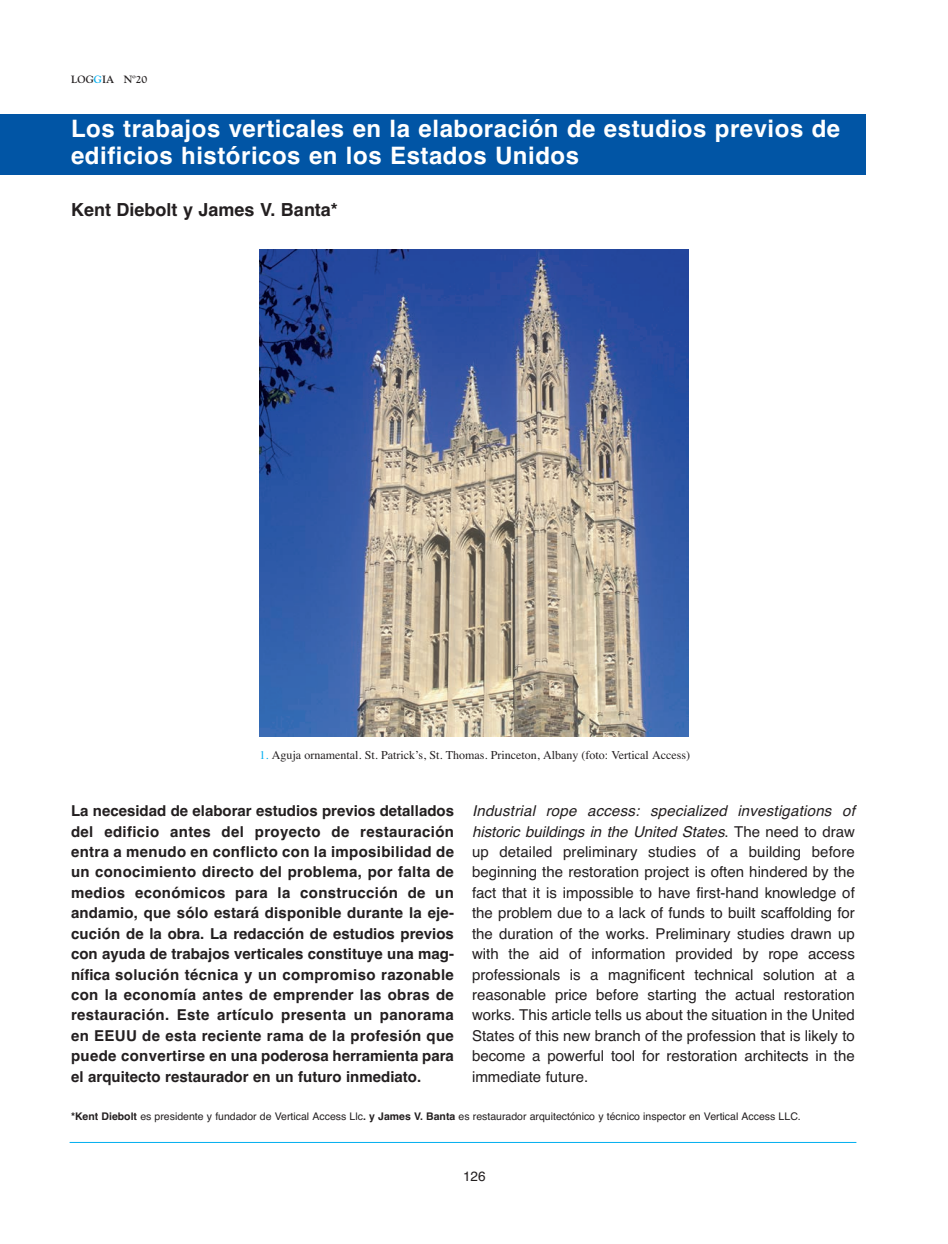
<style>
.page{position:relative;width:948px;height:1244px;background:#fff}
.page>*{position:absolute;margin:0;border:0;box-sizing:border-box;transform-origin:0 0}
.t1{font:700 24px/27px "Helvetica";letter-spacing:.02em;color:#fff}
.t2{font:700 18px "Helvetica";color:#231f20}
.t3{font:15px/20.4px "Helvetica";color:#231f20}
.t4{font:700 15px/20.4px "Helvetica";color:#231f20;text-align:justify}
.t5{font:13.5px "Helvetica";color:#231f20}
.t6{font:12px "Times";color:#231f20}
.t7{font:10.5px "Helvetica";color:#231f20}
.t8{font:700 10.5px "Goudy";color:#231f20}
.s1{color:#00aeef}
.s2{font-style:italic}
.s3{font-weight:700}
</style>
<div class="page">
<hr style="left:70px;top:1142px;width:786px;height:1px;background:#00aeef">
<div style="left:0;top:114px;width:865px;height:61px;background:#0155a5"></div>
<img style="left:259px;top:250px;width:429px;height:486px">
<p class="t8" style="left:71px;top:75px;width:78px">LOG<span class="s1">G</span>IA Nº20</p>
<h1 class="t1" style="left:71px;top:118px;width:771px">Los trabajos verticales en la elaboración de estudios previos de edificios históricos en los Estados Unidos</h1>
<p class="t2" style="left:71px;top:203px;width:268px">Kent Diebolt y James V. Banta*</p>
<p class="t6" style="left:260px;top:750px;width:432px"><span class="s1">1.</span> Aguja ornamental. St. Patrick’s, St. Thomas. Princeton, Albany (foto: Vertical Access)</p>
<p class="t4" style="left:71px;top:802px;width:384px">La necesidad de elaborar estudios previos detallados del edificio antes del proyecto de restauración entra a menudo en conflicto con la imposibilidad de un conocimiento directo del problema, por falta de medios económicos para la construcción de un andamio, que sólo estará disponible durante la eje&shy;cución de la obra. La redacción de estudios previos con ayuda de trabajos verticales constituye una mag&shy;nífica solución técnica y un compromiso razonable con la economía antes de emprender las obras de restauración. Este artículo presenta un panorama en EEUU de esta reciente rama de la profesión que puede convertirse en una poderosa herramienta para el arquitecto restaurador en un futuro inmediato.</p>
<p class="t3" style="left:472px;top:802px;width:387px"><span class="s2">Industrial rope access: specialized investigations of historic buildings in the United States</span>. T h e n e e d t o d r a w up detailed preliminary studies of a building before beginning the restoration project is often hindered by the fact that it is impossible to have first-hand knowledge of the problem due to a lack of funds to built scaffolding for the duration of the works. Preliminary studies drawn up with the aid of information provided by rope access professionals is a magnificent technical solution at a reasonable price before starting the actual restoration works. This article tells us about the situation in the United States of this new branch of the profession that is likely to become a powerful tool for restoration architects in the immediate future.</p>
<p class="t7" style="left:71px;top:1112px;width:731px"><span class="s3">*Kent Diebolt</span> es presidente y fundador de Vertical Access Llc<span class="s3">. y James V. Banta</span> es restaurador arquitectónico y técnico inspector en Vertical Access LLC.</p>
<p class="t5" style="left:463px;top:1171px;width:24px">126</p>
</div>
